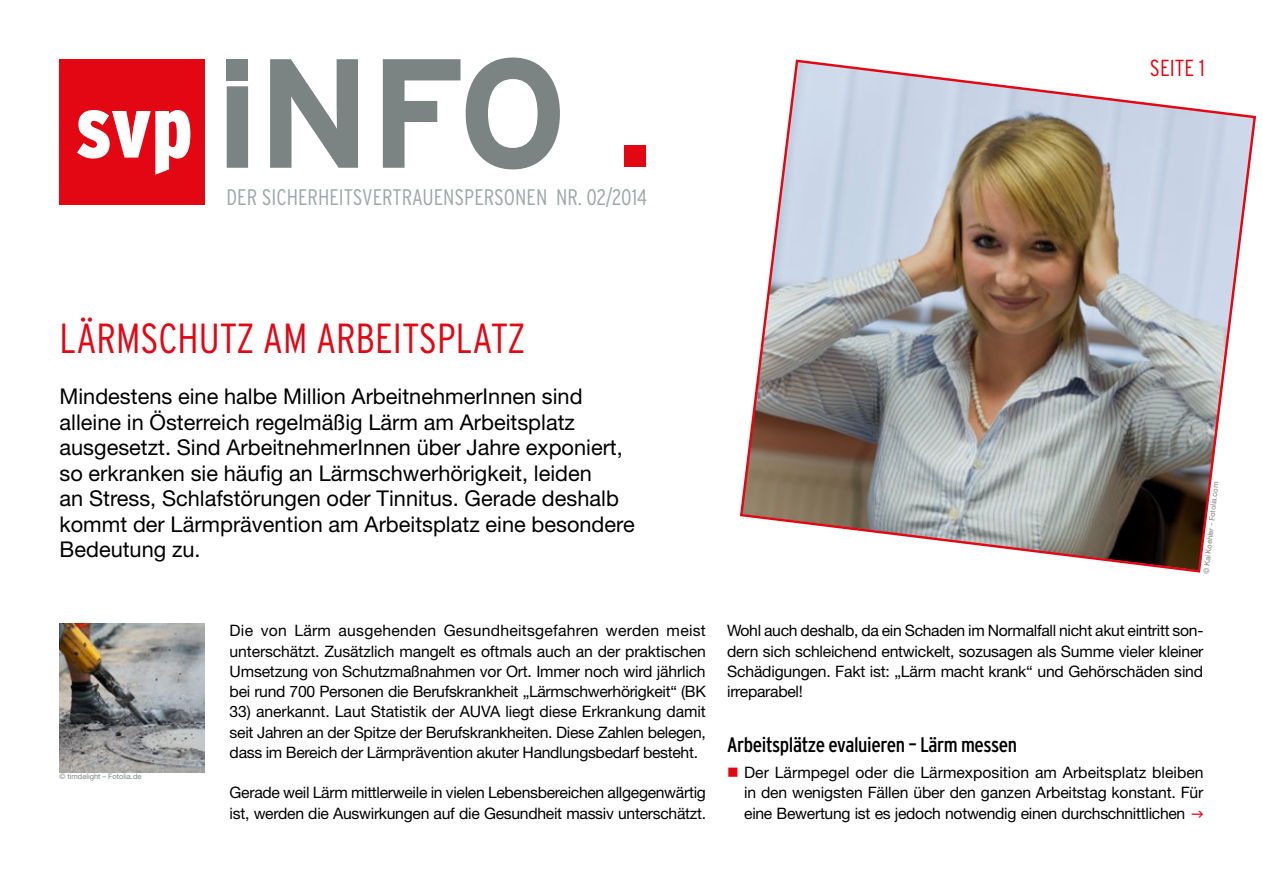
<style>
.page{position:relative;width:1263px;height:893px;background:#fff}
.page>*{position:absolute;margin:0;border:0;box-sizing:border-box;transform-origin:0 0}
.t1{font:300 condensed 42px "Interstate";color:#e30613}
.t2{font:300 condensed 23.25px "Interstate";color:#e30613}
.t3{font:300 condensed 22.5px "Interstate";color:#9da7a7}
.t4{font:21.75px/25.5px "Helvetica Neue LT Pro";color:#000}
.t5{font:condensed 21px "Interstate";letter-spacing:-.02em;color:#000}
.t6{font:15.75px/20.2px "Helvetica Neue LT Pro";letter-spacing:-.02em;color:#000;text-align:justify}
.t7{font:7.5px "Helvetica Neue LT Pro";color:#7b8483}
</style>
<div class="page">
<div style="left:59px;top:59px;width:146px;height:146px;background:#e30613"></div>
<svg style="left:77px;top:110px;width:113px;height:65px"></svg>
<svg style="left:227px;top:58px;width:333px;height:111px"></svg>
<div style="left:226px;top:59px;width:22px;height:22px;background:#7b8483"></div>
<div style="left:625px;top:145px;width:21px;height:22px;background:#e30613"></div>
<img style="left:740px;top:59px;width:517px;height:514px">
<img style="left:60px;top:624px;width:145px;height:149px">
<h3 class="t3" style="left:226px;top:184px;width:422px">DER SICHERHEITSVERTRAUENSPERSONEN NR. 02/2014</h3>
<h2 class="t2" style="left:1150px;top:55px;width:56px">SEITE 1</h2>
<h1 class="t1" style="left:60px;top:315px;width:467px">LÄRMSCHUTZ AM ARBEITSPLATZ</h1>
<p class="t4" style="left:60px;top:383px;width:577px">Mindestens eine halbe Million ArbeitnehmerInnen sind alleine in Österreich regelmäßig Lärm am Arbeitsplatz ausgesetzt. Sind ArbeitnehmerInnen über Jahre exponiert, so erkranken sie häufig an Lärmschwerhörigkeit, leiden<br>an Stress, Schlafstörungen oder Tinnitus. Gerade deshalb kommt der Lärmprävention am Arbeitsplatz eine besondere Bedeutung zu.</p>
<p class="t7" style="left:60px;top:772px;width:83px">© timdelight – Fotolia.de</p>
<p class="t6" style="left:230px;top:620px;width:478px">Die von Lärm ausgehenden Gesundheitsgefahren werden meist unterschätzt. Zusätzlich mangelt es oftmals auch an der praktischen Umsetzung von Schutzmaßnahmen vor Ort. Immer noch wird jährlich bei rund 700 Personen die Berufskrankheit „Lärmschwerhörigkeit“ (BK</p>
<p class="t6" style="left:230px;top:701px;width:478px">33) anerkannt. Laut Statistik der AUVA liegt diese Erkrankung damit seit Jahren an der Spitze der Berufskrankheiten. Diese Zahlen belegen, dass im Bereich der Lärmprävention akuter Handlungsbedarf besteht.</p>
<p class="t6" style="left:230px;top:782px;width:478px">Gerade weil Lärm mittlerweile in vielen Lebensbereichen allgegenwärtig ist, werden die Auswirkungen auf die Gesundheit massiv unterschätzt.</p>
<p class="t7" style="left:1201px;top:573px;width:94px;rotate:-84deg">© Kai Koehler - Fotolia.com</p>
<p class="t6" style="left:727px;top:620px;width:478px">Wohl auch deshalb, da ein Schaden im Normalfall nicht akut eintritt son&shy;dern sich schleichend entwickelt, sozusagen als Summe vieler kleiner Schädigungen. Fakt ist: „Lärm macht krank“ und Gehörschäden sind irreparabel!</p>
<h3 class="t5" style="left:727px;top:733px;width:291px">Arbeitsplätze evaluieren – Lärm messen</h3>
<p class="t6" style="left:744px;top:762px;width:461px">Der Lärmpegel oder die Lärmexposition am Arbeitsplatz bleiben in den wenigsten Fällen über den ganzen Arbeitstag konstant. Für eine Bewertung ist es jedoch notwendig einen durchschnittlichen</p>
</div>
